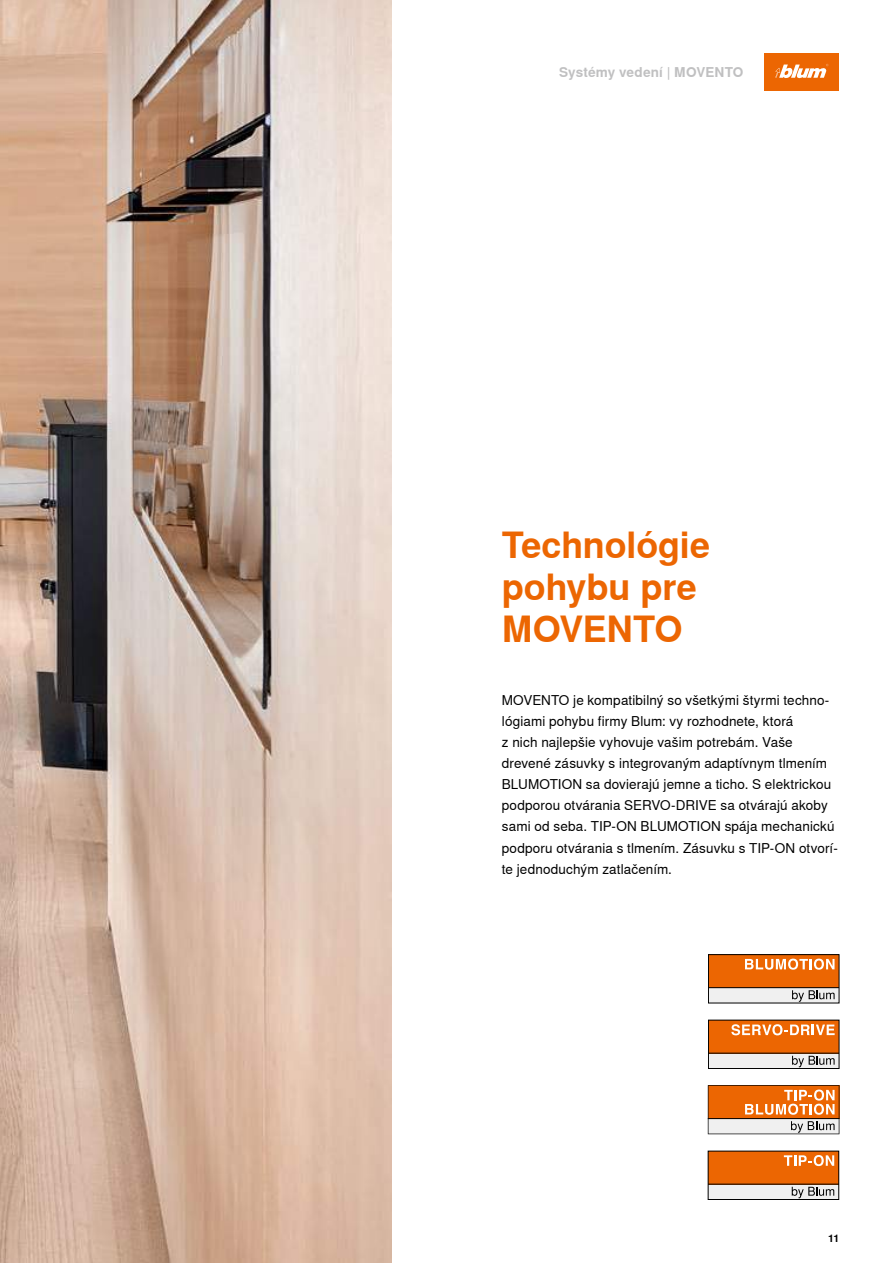
<style>
.page{position:relative;width:893px;height:1263px;background:#fff}
.page>*{position:absolute;margin:0;border:0;box-sizing:border-box;transform-origin:0 0}
.t1{font:700 36px/42.2px "Nimbus Sans Global";letter-spacing:-.005em;color:#ec6602}
.t2{font:13.5px/21px "Nimbus Sans Global";letter-spacing:.01em;color:#000}
.t3{font:700 13.5px "Nimbus Sans Global";letter-spacing:.01em;color:#c0c0c1}
.t4{font:700 10.5px "Nimbus Sans Global";color:#000}
</style>
<div class="page">
<img style="left:0;top:0;width:391px;height:1263px">
<div style="left:765px;top:54px;width:74px;height:37px;background:#ec6602"></div>
<svg style="left:775px;top:64px;width:53px;height:14px"></svg>
<svg style="left:708px;top:1085px;width:131px;height:49px"></svg>
<div style="left:708px;top:987px;width:131px;height:16px;background:#f0f0f0"></div>
<div style="left:708px;top:955px;width:131px;height:33px;background:#ec6602"></div>
<hr style="left:708px;top:987px;width:131px;height:1px;background:#000">
<div style="left:708px;top:954px;width:131px;height:49px;border:1px solid #000"></div>
<svg style="left:745px;top:959px;width:89px;height:11px"></svg>
<svg style="left:792px;top:990px;width:43px;height:12px"></svg>
<div style="left:708px;top:1053px;width:131px;height:15px;background:#f0f0f0"></div>
<div style="left:708px;top:1020px;width:131px;height:33px;background:#ec6602"></div>
<hr style="left:708px;top:1053px;width:131px;height:1px;background:#000">
<div style="left:708px;top:1020px;width:131px;height:49px;border:1px solid #000"></div>
<svg style="left:792px;top:1056px;width:43px;height:11px"></svg>
<svg style="left:731px;top:1024px;width:104px;height:11px"></svg>
<div style="left:708px;top:1184px;width:131px;height:15px;background:#f0f0f0"></div>
<div style="left:708px;top:1151px;width:131px;height:33px;background:#ec6602"></div>
<hr style="left:708px;top:1184px;width:131px;height:1px;background:#000">
<div style="left:708px;top:1151px;width:131px;height:49px;border:1px solid #000"></div>
<svg style="left:784px;top:1155px;width:50px;height:11px"></svg>
<svg style="left:792px;top:1187px;width:42px;height:11px"></svg>
<p class="t3" style="left:559px;top:65px;width:186px">Systémy vedení | MOVENTO</p>
<h1 class="t1" style="left:502px;top:524px;width:210px">Technológie pohybu pre<br>MOVENTO</h1>
<p class="t2" style="left:502px;top:690px;width:337px">MOVENTO je kompatibilný so všetkými štyrmi techno&shy;lógiami pohybu firmy Blum: vy rozhodnete, ktorá<br>z nich najlepšie vyhovuje vašim potrebám. Vaše drevené zásuvky s integrovaným adaptívnym tlmením BLUMOTION sa dovierajú jemne a ticho. S elektrickou podporou otvárania SERVO-DRIVE sa otvárajú akoby sami od seba. TIP-ON BLUMOTION spája mechanickú podporu otvárania s tlmením. Zásuvku s TIP-ON otvorí&shy;te jednoduchým zatlačením.</p>
<p class="t4" style="left:828px;top:1232px;width:13px">11</p>
</div>
